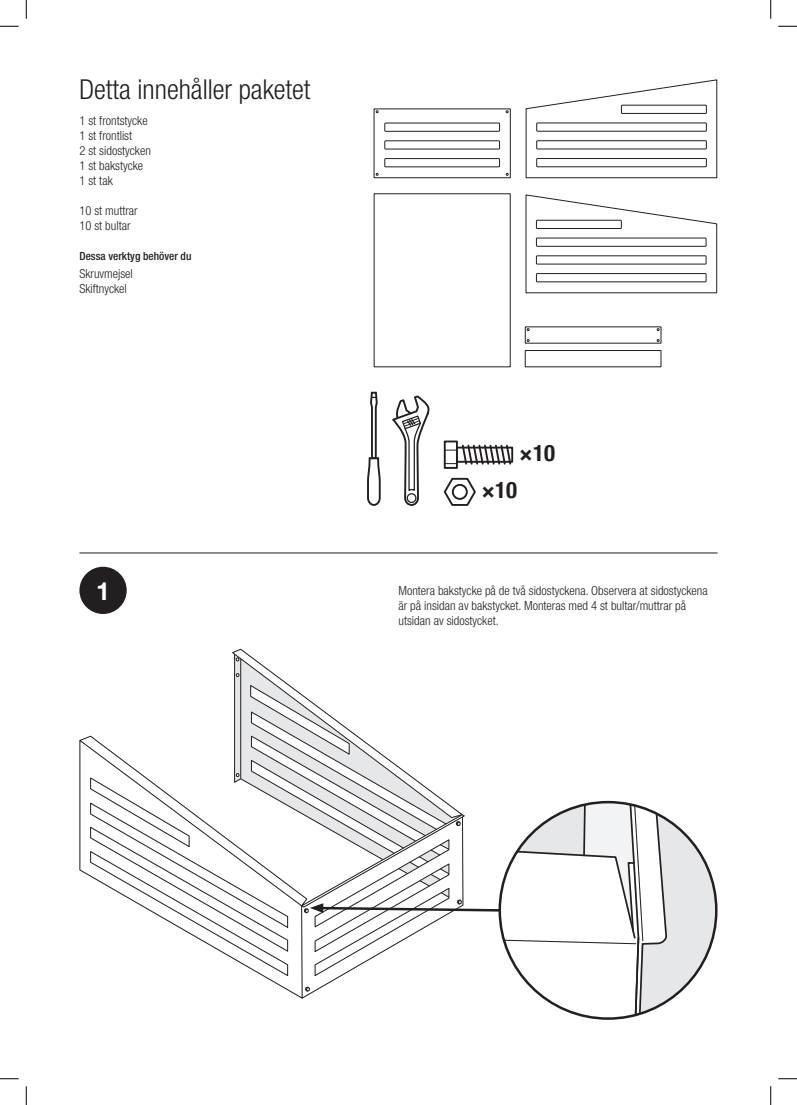
<style>
.page{position:relative;width:797px;height:1105px;background:#fff}
.page>*{position:absolute;margin:0;border:0;box-sizing:border-box;transform-origin:0 0}
.t1{font:300 condensed 27.5px "Helvetica Neue LT Pro";color:#231f20}
.t2{font:700 25px "Helvetica Neue";color:#fff}
.t3{font:700 condensed 22.88px "Helvetica Neue";color:#231f20}
.t4{font:300 condensed 12.5px/15px "Helvetica Neue LT Pro";color:#231f20}
.t5{font:500 condensed 11.25px "Helvetica Neue LT Pro";color:#231f20}
</style>
<div class="page">
<div style="left:79px;top:567px;width:48px;height:47px;background:#231f20;border-radius:50%"></div>
<hr style="left:79px;top:552px;width:638px;height:1px;background:#231f20">
<svg style="left:525px;top:79px;width:192px;height:100px"></svg>
<svg style="left:525px;top:194px;width:192px;height:100px"></svg>
<div style="left:525px;top:350px;width:136px;height:17px;border:1px solid #231f20"></div>
<div style="left:373px;top:108px;width:138px;height:70px;border:1px solid #231f20"></div>
<div style="left:384px;top:123px;width:116px;height:9px;border:1px solid #231f20"></div>
<div style="left:384px;top:140px;width:116px;height:10px;border:1px solid #231f20"></div>
<div style="left:384px;top:158px;width:116px;height:9px;border:1px solid #231f20"></div>
<div style="left:500px;top:802px;width:216px;height:216px;background:#e6e7e9;border-radius:50%"></div>
<svg style="left:90px;top:653px;width:578px;height:365px"></svg>
<svg style="left:443px;top:477px;width:33px;height:29px"></svg>
<div style="left:452px;top:484px;width:16px;height:16px;border:2px solid #231f20;border-radius:50%"></div>
<svg style="left:392px;top:395px;width:38px;height:111px"></svg>
<svg style="left:367px;top:391px;width:14px;height:115px"></svg>
<div style="left:444px;top:440px;width:14px;height:29px;border:2px solid #231f20"></div>
<div style="left:456px;top:447px;width:57px;height:16px;border:2px solid #231f20"></div>
<svg style="left:445px;top:443px;width:67px;height:23px"></svg>
<svg style="left:0;top:25px;width:19px;height:2px"></svg>
<svg style="left:778px;top:25px;width:19px;height:2px"></svg>
<svg style="left:0;top:1078px;width:19px;height:1px"></svg>
<svg style="left:778px;top:1078px;width:19px;height:1px"></svg>
<svg style="left:25px;top:0;width:2px;height:19px"></svg>
<svg style="left:25px;top:1086px;width:2px;height:19px"></svg>
<svg style="left:770px;top:0;width:1px;height:19px"></svg>
<svg style="left:770px;top:1086px;width:1px;height:19px"></svg>
<h1 class="t1" style="left:79px;top:74px;width:233px">Detta innehåller paketet</h1>
<p class="t4" style="left:79px;top:113px;width:73px">1 st frontstycke<br>1 st frontlist<br>2 st sidostycken<br>1 st bakstycke<br>1 st tak</p>
<p class="t4" style="left:79px;top:203px;width:60px">10 st muttrar<br>10 st bultar</p>
<p class="t5" style="left:79px;top:249px;width:113px">Dessa verktyg behöver du</p>
<p class="t4" style="left:79px;top:266px;width:55px">Skruvmejsel<br>Skiftnyckel</p>
<h2 class="t2" style="left:96px;top:571px;width:15px">1</h2>
<h3 class="t3" style="left:519px;top:434px;width:37px">×10</h3>
<h3 class="t3" style="left:481px;top:470px;width:37px">×10</h3>
<p class="t4" style="left:398px;top:583px;width:311px">Montera bakstycke på de två sidostyckena. Observera at sidostyckena är på insidan av bakstycket. Monteras med 4 st bultar/muttrar på utsidan av sidostycket.</p>
</div>
